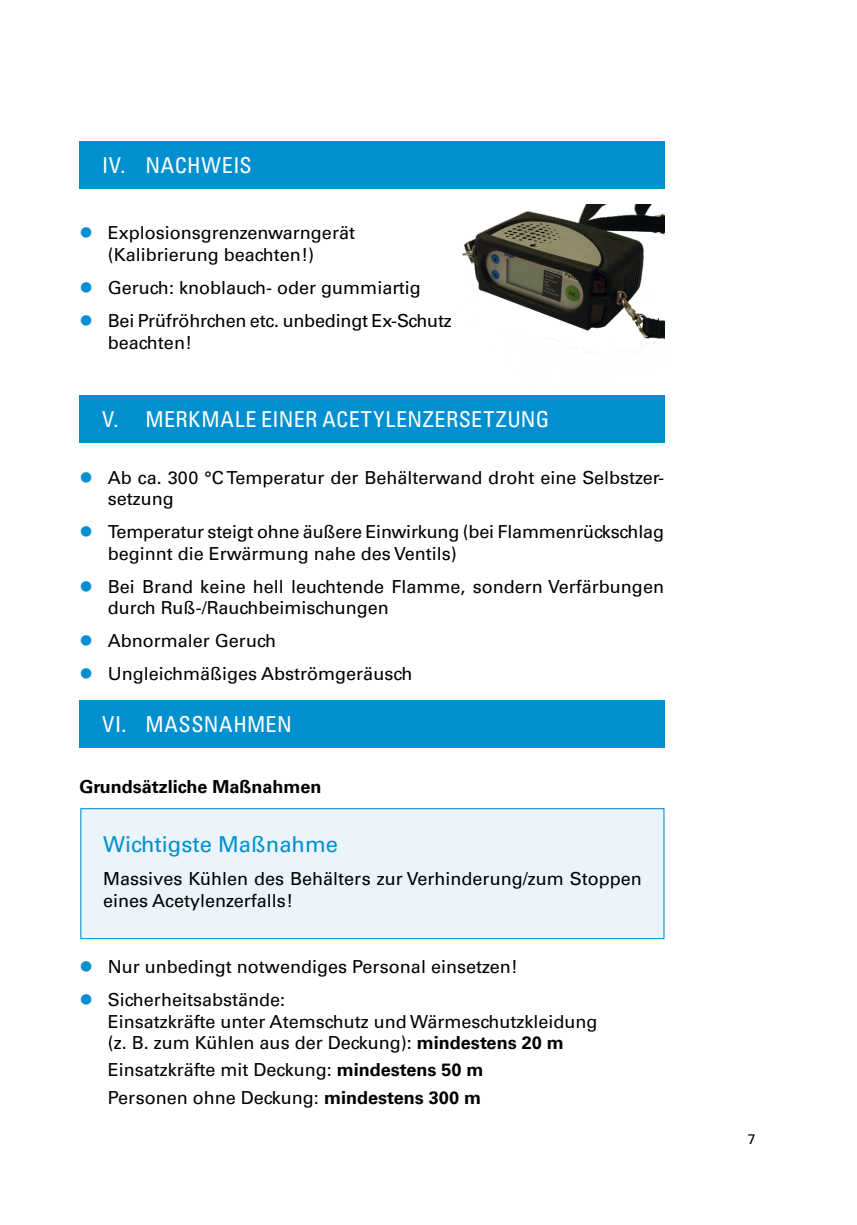
<style>
.page{position:relative;width:857px;height:1225px;background:#fff}
.page>*{position:absolute;margin:0;border:0;box-sizing:border-box;transform-origin:0 0}
.t1{font:condensed 22px "Univers LT Pro";letter-spacing:.025em;color:#fff}
.t2{font:22px "Univers LT Pro 55 Roman";color:#0090cf}
.t3{font:18px/21.6px "Univers LT Pro 55 Roman";color:#000}
.t4{font:700 18px "Univers LT Pro 65";color:#000}
.t5{font:14px "Univers LT Pro 55 Roman";color:#000}
.s1{font-family:"Univers LT Pro 65";font-weight:700}
</style>
<div class="page">
<div style="left:80px;top:808px;width:584px;height:131px;background:#ebf4fa;border:1px solid #0090cf"></div>
<div style="left:79px;top:142px;width:585px;height:47px;background:#0090cf"></div>
<div style="left:79px;top:395px;width:585px;height:47px;background:#0090cf"></div>
<div style="left:79px;top:700px;width:585px;height:47px;background:#0090cf"></div>
<img style="left:462px;top:204px;width:201px;height:151px">
<p class="t1" style="left:102px;top:152px;width:151px">IV. NACHWEIS</p>
<p class="t3" style="left:108px;top:221px;width:248px">Explosionsgrenzenwarngerät (Kalibrierung beachten!)</p>
<p class="t3" style="left:108px;top:270px;width:345px;line-height:33px">Geruch: knoblauch- oder gummiartig<br>Bei Prüfröhrchen etc. unbedingt Ex-Schutz</p>
<p class="t3" style="left:108px;top:330px;width:86px">beachten!</p>
<p class="t1" style="left:102px;top:405px;width:448px">V. MERKMALE EINER ACETYLENZERSETZUNG</p>
<p class="t3" style="left:108px;top:465px;width:557px">Ab ca. 300 °C Temperatur der Behälterwand droht eine Selbstzer&shy;setzung</p>
<p class="t3" style="left:108px;top:520px;width:557px">Temperatur steigt ohne äußere Einwirkung (bei Flammenrückschlag beginnt die Erwärmung nahe des Ventils)</p>
<p class="t3" style="left:108px;top:574px;width:557px">Bei Brand keine hell leuchtende Flamme, sondern Verfärbungen durch Ruß-/Rauchbeimischungen</p>
<p class="t3" style="left:108px;top:623px;width:306px;line-height:33px">Abnormaler Geruch<br>Ungleichmäßiges Abströmgeräusch</p>
<p class="t1" style="left:102px;top:710px;width:191px">VI. MASSNAHMEN</p>
<p class="t4" style="left:79px;top:773px;width:243px">Grundsätzliche Maßnahmen</p>
<p class="t2" style="left:103px;top:829px;width:236px">Wichtigste Maßnahme</p>
<p class="t3" style="left:103px;top:867px;width:540px">Massives Kühlen des Behälters zur Verhinderung/zum Stoppen eines Acetylenzerfalls!</p>
<p class="t3" style="left:108px;top:949px;width:411px;line-height:33px">Nur unbedingt notwendiges Personal einsetzen!<br>Sicherheitsabstände:</p>
<p class="t3" style="left:108px;top:1009px;width:491px">Einsatzkräfte unter Atemschutz und Wärmeschutzkleidung (z. B. zum Kühlen aus der Deckung): <span class="s1">mindestens 20 m</span></p>
<p class="t3" style="left:108px;top:1055px;width:377px;line-height:27.2px">Einsatzkräfte mit Deckung: <span class="s1">mindestens 50 m<br></span>Personen ohne Deckung: <span class="s1">mindestens 300 m</span></p>
<p class="t5" style="left:747px;top:1129px;width:9px">7</p>
</div>
